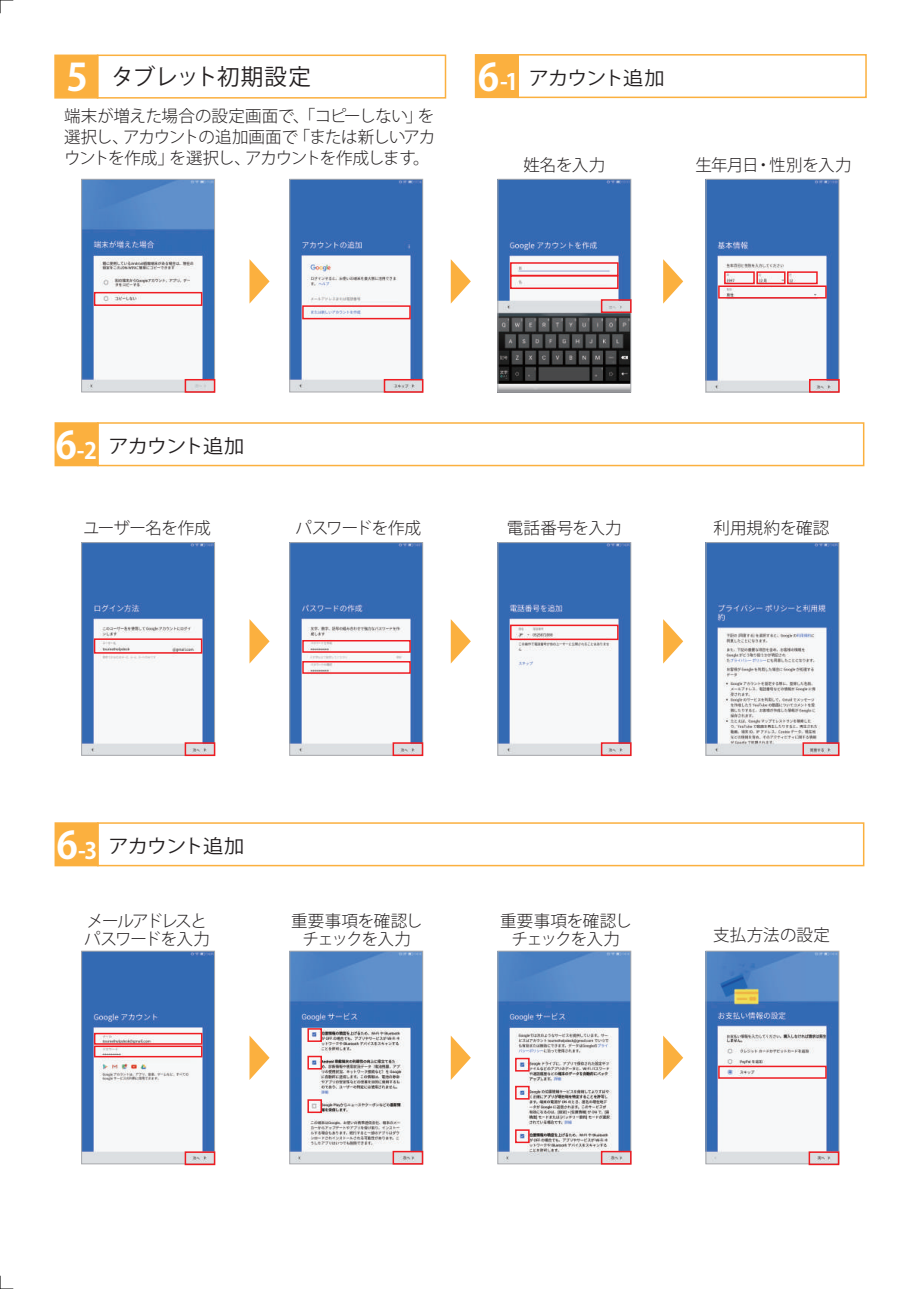
<style>
.page{position:relative;width:919px;height:1289px;background:#fff}
.page>*{position:absolute;margin:0;border:0;box-sizing:border-box;transform-origin:0 0}
.t1{font:700 37.5px "Koz Go Pr 6 N";color:#fff}
.t2{font:22.5px "Koz Go Pro";letter-spacing:-.025em;color:#231f20}
.t3{font:18.9px "Koz Go Pro";letter-spacing:-.055em;color:#231f20;scale:1.07 1}
.t4{font:300 16.5px/21px "Koz Go Pro";letter-spacing:-.03em;color:#231f20;text-align:center}
.t5{font:300 16.5px/18px "Koz Go Pro";letter-spacing:-.075em;color:#231f20}
.t6{font:300 16.5px "Koz Go Pro";letter-spacing:.005em;color:#231f20}
.t7{font:300 16.5px "Koz Go Pro";color:#231f20}
.t8{font:300 16.5px "Koz Go Pro";letter-spacing:.015em;color:#231f20}
.s1{font-family:"Koz Go Pr 6 N";font-weight:700;font-size:37.5px;color:#fff}
.s2{font-family:"Koz Go Pr 6 N";font-weight:700;font-size:22.5px;color:#fff}
</style>
<div class="page">
<svg style="left:0;top:1275px;width:13px;height:14px"></svg>
<svg style="left:0;top:0;width:13px;height:13px"></svg>
<svg style="left:451px;top:259px;width:20px;height:44px"></svg>
<svg style="left:249px;top:259px;width:20px;height:44px"></svg>
<svg style="left:663px;top:259px;width:20px;height:44px"></svg>
<svg style="left:451px;top:619px;width:20px;height:44px"></svg>
<svg style="left:249px;top:619px;width:20px;height:44px"></svg>
<svg style="left:663px;top:619px;width:20px;height:44px"></svg>
<svg style="left:451px;top:1036px;width:20px;height:43px"></svg>
<svg style="left:249px;top:1035px;width:20px;height:44px"></svg>
<svg style="left:663px;top:1035px;width:20px;height:44px"></svg>
<img style="left:83px;top:181px;width:130px;height:209px">
<img style="left:291px;top:181px;width:130px;height:209px">
<div style="left:81px;top:179px;width:134px;height:213px;border:1px solid #a8a9ad"></div>
<div style="left:289px;top:179px;width:134px;height:213px;border:1px solid #a8a9ad"></div>
<div style="left:475px;top:54px;width:44px;height:44px;background:#fbb03f"></div>
<div style="left:517px;top:54px;width:349px;height:44px;border:2px solid #fbb03f"></div>
<div style="left:55px;top:422px;width:44px;height:44px;background:#fbb03f;border:2px solid #fbb03f"></div>
<div style="left:97px;top:422px;width:767px;height:44px;border:2px solid #fbb03f"></div>
<div style="left:55px;top:822px;width:44px;height:44px;background:#fbb03f;border:2px solid #fbb03f"></div>
<div style="left:97px;top:822px;width:767px;height:44px;border:2px solid #fbb03f"></div>
<div style="left:54px;top:55px;width:44px;height:44px;background:#fbb03f;border:2px solid #fbb03f"></div>
<div style="left:97px;top:55px;width:349px;height:44px;border:2px solid #fbb03f"></div>
<img style="left:499px;top:181px;width:130px;height:209px">
<img style="left:707px;top:181px;width:130px;height:209px">
<img style="left:83px;top:544px;width:130px;height:209px">
<img style="left:291px;top:544px;width:130px;height:209px">
<img style="left:499px;top:544px;width:130px;height:209px">
<img style="left:707px;top:544px;width:130px;height:209px">
<img style="left:83px;top:953px;width:130px;height:208px">
<img style="left:291px;top:953px;width:130px;height:208px">
<img style="left:499px;top:953px;width:130px;height:208px">
<img style="left:707px;top:953px;width:130px;height:208px">
<div style="left:497px;top:179px;width:134px;height:213px;border:1px solid #a8a9ad"></div>
<div style="left:705px;top:179px;width:134px;height:213px;border:1px solid #a8a9ad"></div>
<div style="left:81px;top:542px;width:134px;height:213px;border:1px solid #a8a9ad"></div>
<div style="left:289px;top:542px;width:134px;height:213px;border:1px solid #a8a9ad"></div>
<div style="left:497px;top:542px;width:134px;height:213px;border:1px solid #a8a9ad"></div>
<div style="left:705px;top:542px;width:134px;height:213px;border:1px solid #a8a9ad"></div>
<div style="left:81px;top:951px;width:134px;height:212px;border:1px solid #a8a9ad"></div>
<div style="left:289px;top:951px;width:134px;height:212px;border:1px solid #a8a9ad"></div>
<div style="left:497px;top:951px;width:134px;height:212px;border:1px solid #a8a9ad"></div>
<div style="left:705px;top:951px;width:134px;height:212px;border:1px solid #a8a9ad"></div>
<div style="left:302px;top:305px;width:109px;height:14px;border:2px solid #ee1d23"></div>
<div style="left:510px;top:262px;width:108px;height:14px;border:2px solid #ee1d23"></div>
<div style="left:718px;top:285px;width:108px;height:13px;border:2px solid #ee1d23"></div>
<div style="left:718px;top:1065px;width:108px;height:13px;border:2px solid #ee1d23"></div>
<div style="left:94px;top:1045px;width:108px;height:12px;border:2px solid #ee1d23"></div>
<div style="left:94px;top:1032px;width:108px;height:12px;border:2px solid #ee1d23"></div>
<div style="left:302px;top:661px;width:109px;height:12px;border:2px solid #ee1d23"></div>
<div style="left:94px;top:638px;width:108px;height:15px;border:2px solid #ee1d23"></div>
<div style="left:302px;top:640px;width:109px;height:12px;border:2px solid #ee1d23"></div>
<div style="left:510px;top:624px;width:108px;height:16px;border:2px solid #ee1d23"></div>
<div style="left:756px;top:271px;width:29px;height:13px;border:2px solid #ee1d23"></div>
<div style="left:724px;top:271px;width:30px;height:13px;border:2px solid #ee1d23"></div>
<div style="left:787px;top:271px;width:30px;height:13px;border:2px solid #ee1d23"></div>
<div style="left:809px;top:379px;width:30px;height:14px;border:2px solid #ee1d23"></div>
<div style="left:601px;top:299px;width:30px;height:14px;border:2px solid #ee1d23"></div>
<div style="left:185px;top:379px;width:30px;height:14px;border:2px solid #ee1d23"></div>
<div style="left:185px;top:742px;width:30px;height:14px;border:2px solid #ee1d23"></div>
<div style="left:185px;top:1151px;width:30px;height:14px;border:2px solid #ee1d23"></div>
<div style="left:808px;top:1151px;width:31px;height:14px;border:2px solid #ee1d23"></div>
<div style="left:392px;top:742px;width:31px;height:14px;border:2px solid #ee1d23"></div>
<div style="left:392px;top:1150px;width:31px;height:14px;border:2px solid #ee1d23"></div>
<div style="left:601px;top:742px;width:30px;height:14px;border:2px solid #ee1d23"></div>
<div style="left:601px;top:1150px;width:30px;height:14px;border:2px solid #ee1d23"></div>
<div style="left:515px;top:1129px;width:14px;height:14px;border:2px solid #ee1d23"></div>
<div style="left:515px;top:1085px;width:14px;height:14px;border:2px solid #ee1d23"></div>
<div style="left:515px;top:1057px;width:14px;height:14px;border:2px solid #ee1d23"></div>
<div style="left:307px;top:1099px;width:15px;height:13px;border:2px solid #ee1d23"></div>
<div style="left:307px;top:1055px;width:15px;height:14px;border:2px solid #ee1d23"></div>
<div style="left:307px;top:1028px;width:15px;height:13px;border:2px solid #ee1d23"></div>
<div style="left:802px;top:742px;width:37px;height:14px;border:2px solid #ee1d23"></div>
<div style="left:384px;top:379px;width:39px;height:14px;border:2px solid #ee1d23"></div>
<div style="left:510px;top:275px;width:108px;height:14px;border:2px solid #ee1d23"></div>
<div style="left:94px;top:292px;width:108px;height:14px;border:2px solid #ee1d23"></div>
<h1 class="t1" style="left:66px;top:56px;width:23px">5</h1>
<h2 class="t2" style="left:111px;top:62px;width:201px">タブレット初期設定</h2>
<p class="t4" style="left:64px;top:106px;width:373px;text-align:justify">端末が増えた場合の設定画面で、「コピーしない」を選択し、アカウントの追加画面で「または新しいアカウントを作成」を選択し、アカウントを作成します。</p>
<p class="t3" style="left:478px;top:66px;width:176px"><span class="s1">6</span><span class="s2">-1</span> アカウント追加</p>
<p class="t4" style="left:523px;top:154px;width:83px">姓名を入力</p>
<p class="t4" style="left:695px;top:154px;width:158px">生年月日・性別を入力</p>
<p class="t3" style="left:55px;top:433px;width:178px"><span class="s1">6</span><span class="s2">-2</span> アカウント追加</p>
<p class="t4" style="left:83px;top:517px;width:129px">ユーザー名を作成</p>
<p class="t4" style="left:295px;top:517px;width:127px">パスワードを作成</p>
<p class="t6" style="left:507px;top:517px;width:116px">電話番号を入力</p>
<p class="t7" style="left:713px;top:517px;width:117px">利用規約を確認</p>
<p class="t3" style="left:57px;top:833px;width:177px"><span class="s1">6</span><span class="s2">-3</span> アカウント追加</p>
<p class="t5" style="left:84px;top:911px;width:127px">メールアドレスとパスワードを入力</p>
<p class="t4" style="left:291px;top:911px;width:133px;line-height:18px">重要事項を確認しチェックを入力</p>
<p class="t4" style="left:500px;top:911px;width:133px;line-height:18px">重要事項を確認しチェックを入力</p>
<p class="t8" style="left:713px;top:924px;width:118px">支払方法の設定</p>
</div>
